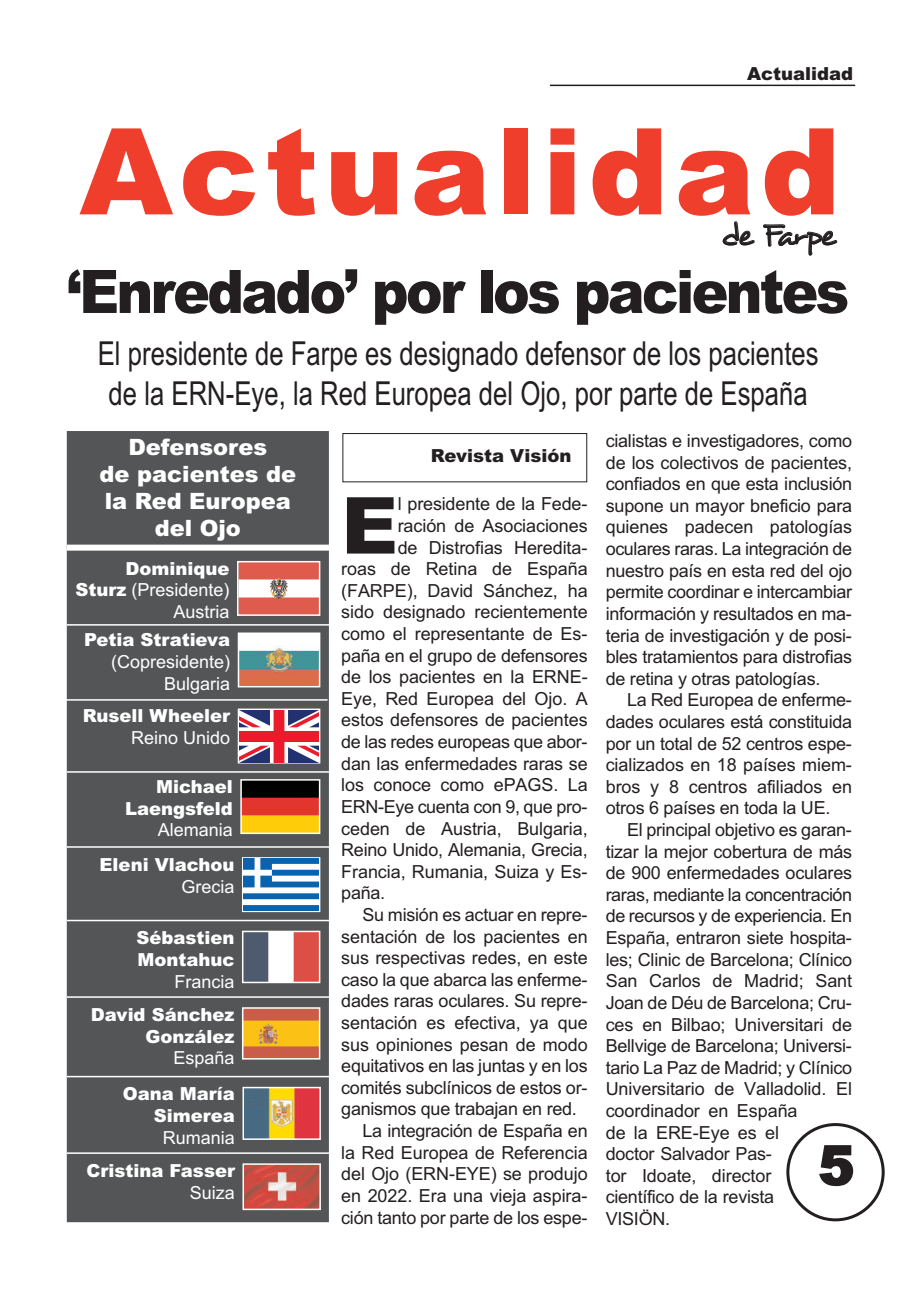
<style>
.page{position:relative;width:919px;height:1289px;background:#fff}
.page>*{position:absolute;margin:0;border:0;box-sizing:border-box;transform-origin:0 0}
.t1{font:900 120px "Arial";letter-spacing:.05em;color:#ef3e2b}
.t2{font:900 78.6px "Arial";color:#231f20}
.t3{font:900 60px "Arial";letter-spacing:-.05em;color:#231f20;scale:.92 1}
.t4{font:900 54px "Arial";color:#231f20}
.t5{font:33px/39.6px "Arial Narrow";color:#231f20;text-align:center;scale:.95 1}
.t6{font:31.5px "Desyrel";letter-spacing:-.085em;color:#231f20}
.t7{font:900 22.5px/27px "Arial";color:#fff;text-align:center}
.t8{font:18px/21.6px "Arial";letter-spacing:-.015em;color:#231f20;text-align:justify}
.t9{font:900 18px/21.8px "Arial";color:#fff;text-align:right}
.t10{font:18px/21.8px "Arial";color:#fff;text-align:right}
.t11{font:900 18px "Arial";color:#231f20}
.s1{font-weight:900}
</style>
<div class="page">
<div style="left:67px;top:431px;width:262px;height:791px;background:#545557"></div>
<hr style="left:550px;top:85px;width:305px;height:1px;background:#231f20">
<div style="left:342px;top:433px;width:245px;height:49px;border:1px solid #231f20"></div>
<img style="left:240px;top:564px;width:77px;height:49px">
<div style="left:237px;top:561px;width:83px;height:55px;border:2px solid #fff"></div>
<img style="left:241px;top:635px;width:76px;height:49px">
<div style="left:238px;top:632px;width:82px;height:55px;border:2px solid #fff"></div>
<div style="left:238px;top:708px;width:82px;height:55px;border:2px solid #fff"></div>
<img style="left:239px;top:710px;width:80px;height:52px">
<img style="left:243px;top:782px;width:74px;height:49px">
<div style="left:240px;top:779px;width:80px;height:55px;border:2px solid #fff"></div>
<div style="left:242px;top:857px;width:78px;height:55px;border:2px solid #fff"></div>
<img style="left:243px;top:858px;width:76px;height:52px">
<img style="left:245px;top:933px;width:72px;height:47px">
<div style="left:242px;top:930px;width:78px;height:53px;border:2px solid #fff"></div>
<img style="left:245px;top:1010px;width:72px;height:46px">
<div style="left:242px;top:1007px;width:78px;height:52px;border:2px solid #fff"></div>
<img style="left:245px;top:1089px;width:73px;height:47px">
<div style="left:242px;top:1086px;width:79px;height:53px;border:2px solid #fff"></div>
<img style="left:245px;top:1166px;width:73px;height:41px">
<div style="left:242px;top:1163px;width:79px;height:47px;border:2px solid #fff"></div>
<div style="left:67px;top:544px;width:263px;height:6px;background:#fff"></div>
<svg style="left:786px;top:1123px;width:98px;height:98px"></svg>
<hr style="left:67px;top:624px;width:262px;height:1px;background:#fff">
<hr style="left:65px;top:699px;width:262px;height:1px;background:#fff">
<hr style="left:67px;top:771px;width:262px;height:1px;background:#fff">
<hr style="left:67px;top:846px;width:262px;height:1px;background:#fff">
<hr style="left:67px;top:919px;width:262px;height:2px;background:#fff">
<hr style="left:67px;top:996px;width:262px;height:1px;background:#fff">
<hr style="left:67px;top:1075px;width:262px;height:2px;background:#fff">
<hr style="left:67px;top:1152px;width:262px;height:1px;background:#fff">
<p class="t11" style="left:747px;top:63px;width:108px">Actualidad</p>
<h1 class="t1" style="left:79px;top:103px;width:762px">Actualidad</h1>
<h3 class="t6" style="left:720px;top:216px;width:116px">de Farpe</h3>
<h3 class="t3" style="left:67px;top:257px;width:852px">‘Enredado’ por los pacientes</h3>
<h3 class="t5" style="left:98px;top:334px;width:760px">El presidente de Farpe es designado defensor de los pacientes de la ERN-Eye, la Red Europea del Ojo, por parte de España</h3>
<p class="t7" style="left:100px;top:433px;width:198px">Defensores<br>de pacientes de la Red Europea del Ojo</p>
<p class="t10" style="left:75px;top:557px;width:156px"><span class="s1">Dominique<br>Sturz</span> (Presidente)<br>Austria</p>
<p class="t9" style="left:84px;top:629px;width:148px">Petia Stratieva</p>
<p class="t10" style="left:111px;top:651px;width:121px">(Copresidente)<br>Bulgaria</p>
<p class="t9" style="left:83px;top:705px;width:149px">Rusell Wheeler</p>
<p class="t10" style="left:131px;top:727px;width:101px">Reino Unido</p>
<p class="t9" style="left:125px;top:775px;width:109px">Michael<br>Laengsfeld</p>
<p class="t10" style="left:158px;top:819px;width:77px">Alemania</p>
<p class="t9" style="left:100px;top:854px;width:136px">Eleni Vlachou</p>
<p class="t10" style="left:181px;top:875px;width:55px">Grecia</p>
<p class="t9" style="left:136px;top:927px;width:100px;text-align:left">Sébastien<br>Montahuc</p>
<p class="t10" style="left:174px;top:970px;width:62px">Francia</p>
<p class="t9" style="left:91px;top:1003px;width:145px">David Sánchez<br>González</p>
<p class="t10" style="left:173px;top:1047px;width:63px">España</p>
<p class="t9" style="left:123px;top:1083px;width:114px">Oana María<br>Simerea</p>
<p class="t10" style="left:163px;top:1126px;width:74px">Rumania</p>
<p class="t9" style="left:86px;top:1160px;width:150px">Cristina Fasser</p>
<p class="t10" style="left:190px;top:1181px;width:47px">Suiza</p>
<p class="t11" style="left:431px;top:445px;width:142px">Revista Visión</p>
<h2 class="t2" style="left:341px;top:480px;width:58px">E</h2>
<p class="t8" style="left:397px;top:493px;width:191px">l presidente de la Fede-</p>
<p class="t8" style="left:397px;top:515px;width:191px">ración de Asociaciones</p>
<p class="t8" style="left:397px;top:536px;width:191px">de Distrofias Heredita-</p>
<p class="t8" style="left:341px;top:558px;width:248px">roas de Retina de España</p>
<p class="t8" style="left:341px;top:579px;width:248px">(FARPE), David Sánchez, ha</p>
<p class="t8" style="left:341px;top:601px;width:248px">sido designado recientemente</p>
<p class="t8" style="left:341px;top:623px;width:248px">como el representante de Es-</p>
<p class="t8" style="left:341px;top:644px;width:248px">paña en el grupo de defensores</p>
<p class="t8" style="left:341px;top:666px;width:248px">de los pacientes en la ERNE-</p>
<p class="t8" style="left:341px;top:687px;width:248px">Eye, Red Europea del Ojo. A</p>
<p class="t8" style="left:341px;top:709px;width:248px">estos defensores de pacientes</p>
<p class="t8" style="left:341px;top:731px;width:248px">de las redes europeas que abor-</p>
<p class="t8" style="left:341px;top:752px;width:248px">dan las enfermedades raras se</p>
<p class="t8" style="left:341px;top:774px;width:248px">los conoce como ePAGS. La</p>
<p class="t8" style="left:341px;top:795px;width:248px">ERN-Eye cuenta con 9, que pro-</p>
<p class="t8" style="left:341px;top:817px;width:248px">ceden de Austria, Bulgaria,</p>
<p class="t8" style="left:341px;top:839px;width:248px">Reino Unido, Alemania, Grecia,</p>
<p class="t8" style="left:341px;top:860px;width:248px">Francia, Rumania, Suiza y Es-</p>
<p class="t8" style="left:341px;top:882px;width:45px">paña.</p>
<p class="t8" style="left:362px;top:903px;width:226px">Su misión es actuar en repre-</p>
<p class="t8" style="left:341px;top:925px;width:248px">sentación de los pacientes en</p>
<p class="t8" style="left:341px;top:947px;width:248px">sus respectivas redes, en este</p>
<p class="t8" style="left:341px;top:968px;width:248px">caso la que abarca las enferme-</p>
<p class="t8" style="left:341px;top:990px;width:248px">dades raras oculares. Su repre-</p>
<p class="t8" style="left:341px;top:1011px;width:248px">sentación es efectiva, ya que</p>
<p class="t8" style="left:341px;top:1033px;width:248px">sus opiniones pesan de modo</p>
<p class="t8" style="left:341px;top:1055px;width:248px">equitativos en las juntas y en los</p>
<p class="t8" style="left:341px;top:1076px;width:248px">comités subclínicos de estos or-</p>
<p class="t8" style="left:341px;top:1098px;width:237px">ganismos que trabajan en red.</p>
<p class="t8" style="left:362px;top:1119px;width:227px">La integración de España en</p>
<p class="t8" style="left:341px;top:1141px;width:248px">la Red Europea de Referencia</p>
<p class="t8" style="left:341px;top:1163px;width:248px">del Ojo (ERN-EYE) se produjo</p>
<p class="t8" style="left:341px;top:1184px;width:248px">en 2022. Era una vieja aspira-</p>
<p class="t8" style="left:341px;top:1206px;width:248px">ción tanto por parte de los espe-</p>
<p class="t8" style="left:605px;top:430px;width:248px">cialistas e investigadores, como de los colectivos de pacientes, confiados en que esta inclusión supone un mayor bneficio para quienes padecen patologías oculares raras. La integración de nuestro país en esta red del ojo permite coordinar e intercambiar información y resultados en ma&shy;teria de investigación y de posi&shy;bles tratamientos para distrofias de retina y otras patologías.</p>
<p class="t8" style="left:605px;top:689px;width:248px;text-indent:21px">La Red Europea de enferme&shy;dades oculares está constituida por un total de 52 centros espe&shy;cializados en 18 países miem&shy;bros y 8 centros afiliados en otros 6 países en toda la UE.</p>
<p class="t8" style="left:605px;top:819px;width:248px;text-align:left;text-indent:21px">El principal objetivo es garan&shy;tizar la mejor cobertura de más de 900 enfermedades oculares raras, mediante la concentración de recursos y de experiencia. En<br>España, entraron siete hospita&shy;les; Clinic de Barcelona; Clínico<br>San Carlos de Madrid; Sant<br>Joan de Déu de Barcelona; Cru&shy;ces en Bilbao; Universitari de<br>Bellvige de Barcelona; Universi&shy;tario La Paz de Madrid; y Clínico<br>Universitario de Valladolid. El coordinador en España<br>de la ERE-Eye es el<br>doctor Salvador Pas-<br>tor Idoate, director<br>científico de la revista<br>VISIÖN.</p>
<h3 class="t4" style="left:818px;top:1134px;width:38px">5</h3>
</div>
